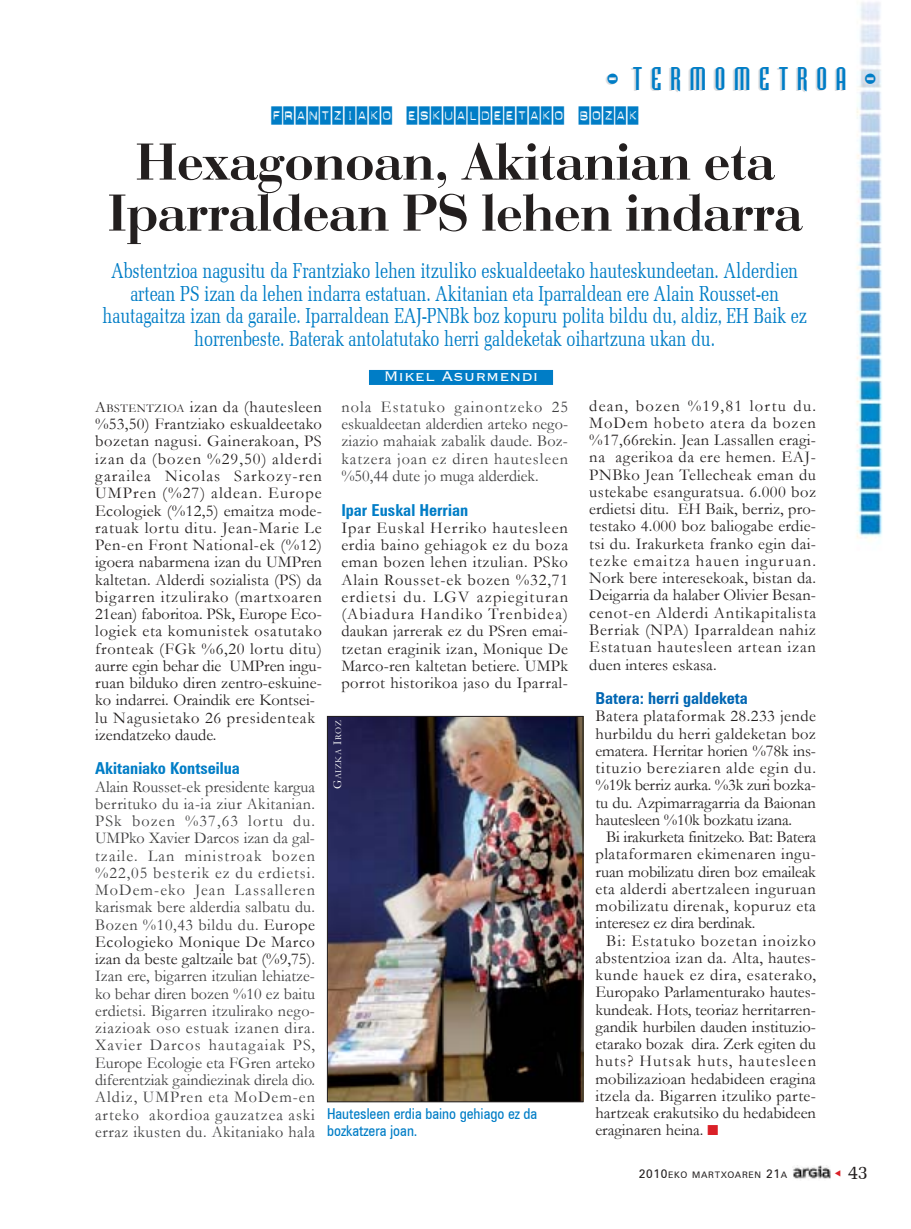
<style>
.page{position:relative;width:911px;height:1229px;background:#fff}
.page>*{position:absolute;margin:0;border:0;box-sizing:border-box;transform-origin:0 0}
.t1{font:54px/51px "Bodoni";color:#231f1f;text-align:center}
.t2{font:30px "Bodiac";letter-spacing:.29em;color:#007dc6}
.t3{font:21.75px/22.5px "Memoir Condensed";letter-spacing:-.015em;color:#007dc6;text-align:center}
.t4{font:19.5px "Memoir";color:#231f1f}
.t5{font:18px "Blackout";letter-spacing:.09em;color:#007dc6}
.t6{font:18px "Copprpl Goth BT";color:#fff}
.t7{font:16.5px/17.2px "Garamond";letter-spacing:.02em;color:#231f1f;text-align:justify}
.t8{font:16.5px/17.2px "Garamond";letter-spacing:.05em;color:#404041;text-align:justify}
.t9{font:700 16.5px "Zurich Cn BT";color:#007dc6}
.t10{font:700 16.5px "Zurich Cn BT";color:#0066b3}
.t11{font:15px/17.2px "Zurich Cn BT";color:#007dc6}
.t12{font:9px "Zurich BT";letter-spacing:.075em;color:#231f1f}
.t13{font:9px "Garamond";letter-spacing:.06em;color:#fff}
.s1{font-size:15.75px}
.s2{font-size:11.85px}
.s3{color:#231f1f}
.s4{font-size:12px}
.s5{color:#da2027}
</style>
<div class="page">
<div style="left:369px;top:370px;width:184px;height:15px;background:#007dc6"></div>
<img style="left:329px;top:718px;width:252px;height:382px">
<div style="left:327px;top:716px;width:256px;height:386px;border:1px solid #231f1f"></div>
<img style="left:856px;top:2px;width:27px;height:538px">
<img style="left:793px;top:1165px;width:37px;height:14px">
<h2 class="t2" style="left:606px;top:67px;width:273px">- TERMOMETROA -</h2>
<p class="t5" style="left:271px;top:107px;width:368px">FRANTZIAKO ESKUALDEETAKO BOZAK</p>
<h1 class="t1" style="left:108px;top:142px;width:696px">Hexagonoan, Akitanian eta<br>Iparraldean PS lehen indarra</h1>
<p class="t3" style="left:103px;top:260px;width:705px">Abstentzioa nagusitu da Frantziako lehen itzuliko eskualdeetako hauteskundeetan. Alderdien artean PS izan da lehen indarra estatuan. Akitanian eta Iparraldean ere Alain Rousset-en hautagaitza izan da garaile. Iparraldean EAJ-PNBk boz kopuru polita bildu du, aldiz, EH Baik ez horrenbeste. Baterak antolatutako herri galdeketak oihartzuna ukan du.</p>
<p class="t6" style="left:384px;top:367px;width:156px">Mikel Asurmendi</p>
<p class="t7" style="left:95px;top:398px;width:228px;text-align:left"><span class="s1">A</span><span class="s2">BSTENTZIOA</span> izan da (hautesleen %53,50) Frantziako eskualdeetako bozetan nagusi. Gainerakoan, PS izan da (bozen %29,50) alderdi garailea Nicolas Sarkozy-ren<br>UMPren (%27) aldean. Europe<br>Ecologiek (%12,5) emaitza mode&shy;ratuak lortu ditu. Jean-Marie Le<br>Pen-en Front National-ek (%12) igoera nabarmena izan du UMPren kaltetan. Alderdi sozialista (PS) da bigarren itzulirako (martxoaren<br>21ean) faboritoa. PSk, Europe Eco&shy;logiek eta komunistek osatutako fronteak (FGk %6,20 lortu ditu) aurre egin behar die UMPren ingu&shy;ruan bilduko diren zentro-eskuine&shy;ko indarrei. Oraindik ere Kontsei&shy;lu Nagusietako 26 presidenteak izendatzeko daude.</p>
<p class="t9" style="left:95px;top:758px;width:146px">Akitaniako Kontseilua</p>
<p class="t8" style="left:95px;top:778px;width:221px">Alain Rousset-ek presidente kargua berrituko du ia-ia ziur Akitanian.<br>PSk bozen %37,63 lortu du.<br>UMPko Xavier Darcos izan da gal&shy;tzaile. Lan ministroak bozen %22,05 besterik ez du erdietsi.<br>MoDem-eko Jean Lassalleren karismak bere alderdia salbatu du.<br>Bozen %10,43 bildu du. <span class="s3">Europe Ecologieko Monique De Marco izan da beste galtzaile bat (%9,75)</span>.<br>Izan ere, bigarren itzulian lehiatze&shy;ko behar diren bozen %10 ez baitu erdietsi. Bigarren itzulirako nego&shy;ziazioak oso estuak izanen dira.<br>Xavier Darcos hautagaiak PS, Europe Ecologie eta FGren arteko diferentziak gaindiezinak direla dio.<br>Aldiz, UMPren eta MoDem-en arteko akordioa gauzatzea aski erraz ikusten du. Akitaniako hala</p>
<p class="t8" style="left:341px;top:398px;width:228px">nola Estatuko gainontzeko 25 eskualdeetan alderdien arteko nego&shy;ziazio mahaiak zabalik daude. Boz&shy;katzera joan ez diren hautesleen %50,44 dute jo muga alderdiek.</p>
<p class="t9" style="left:341px;top:499px;width:128px">Ipar Euskal Herrian</p>
<p class="t7" style="left:341px;top:519px;width:228px">Ipar Euskal Herriko hautesleen erdia baino gehiagok ez du boza eman bozen lehen itzulian. PSko Alain Rousset-ek bozen %32,71 erdietsi du. LGV azpiegituran (Abiadura Handiko Trenbidea) daukan jarrerak ez du PSren emai&shy;tzetan eraginik izan, Monique De Marco-ren kaltetan betiere. UMPk porrot historikoa jaso du Iparral-</p>
<p class="t13" style="left:333px;top:789px;width:70px;rotate:-90deg"><span class="s4">G</span>AIZKA <span class="s4">I</span>ROZ</p>
<p class="t11" style="left:327px;top:1104px;width:212px">Hautesleen erdia baino gehiago ez da bozkatzera joan.</p>
<p class="t7" style="left:589px;top:397px;width:228px">dean, bozen %19,81 lortu du.<br>MoDem hobeto atera da bozen %17,66rekin. Jean Lassallen eragi&shy;na agerikoa da ere hemen. EAJ-PNBko Jean Tellecheak eman du ustekabe esanguratsua. 6.000 boz erdietsi ditu. EH Baik, berriz, pro&shy;testako 4.000 boz baliogabe erdie&shy;tsi du. Irakurketa franko egin dai&shy;tezke emaitza hauen inguruan.<br>Nork bere interesekoak, bistan da.<br>Deigarria da halaber Olivier Besan&shy;cenot-en Alderdi Antikapitalista Berriak (NPA) Iparraldean nahiz Estatuan hautesleen artean izan duen interes eskasa.</p>
<p class="t10" style="left:595px;top:688px;width:154px">Batera: herri galdeketa</p>
<p class="t7" style="left:595px;top:707px;width:222px">Batera plataformak 28.233 jende hurbildu du herri galdeketan boz ematera. Herritar horien %78k ins&shy;tituzio bereziaren alde egin du. %19k berriz aurka. %3k zuri bozka&shy;tu du. Azpimarragarria da Baionan hautesleen %10k bozkatu izana.</p>
<p class="t7" style="left:595px;top:828px;width:222px;text-indent:11px">Bi irakurketa finitzeko. Bat: Batera plataformaren ekimenaren ingu&shy;ruan mobilizatu diren boz emaileak eta alderdi abertzaleen inguruan mobilizatu direnak, kopuruz eta interesez ez dira berdinak.</p>
<p class="t7" style="left:595px;top:932px;width:222px;text-indent:11px">Bi: Estatuko bozetan inoizko abstentzioa izan da. Alta, hautes&shy;kunde hauek ez dira, esaterako, Europako Parlamenturako hautes&shy;kundeak. Hots, teoriaz herritarren&shy;gandik hurbilen dauden instituzio&shy;etarako bozak dira. Zerk egiten du huts? Hutsak huts, hautesleen mobilizazioan hedabideen eragina itzela da. Bigarren itzuliko parte&shy;hartzeak erakutsiko du hedabideen eraginaren heina. <span class="s5">■</span></p>
<p class="t12" style="left:639px;top:1169px;width:150px"><span class="s4">2010</span>EKO MARTXOAREN <span class="s4">21</span>A</p>
<p class="t4" style="left:847px;top:1161px;width:22px">43</p>
</div>
